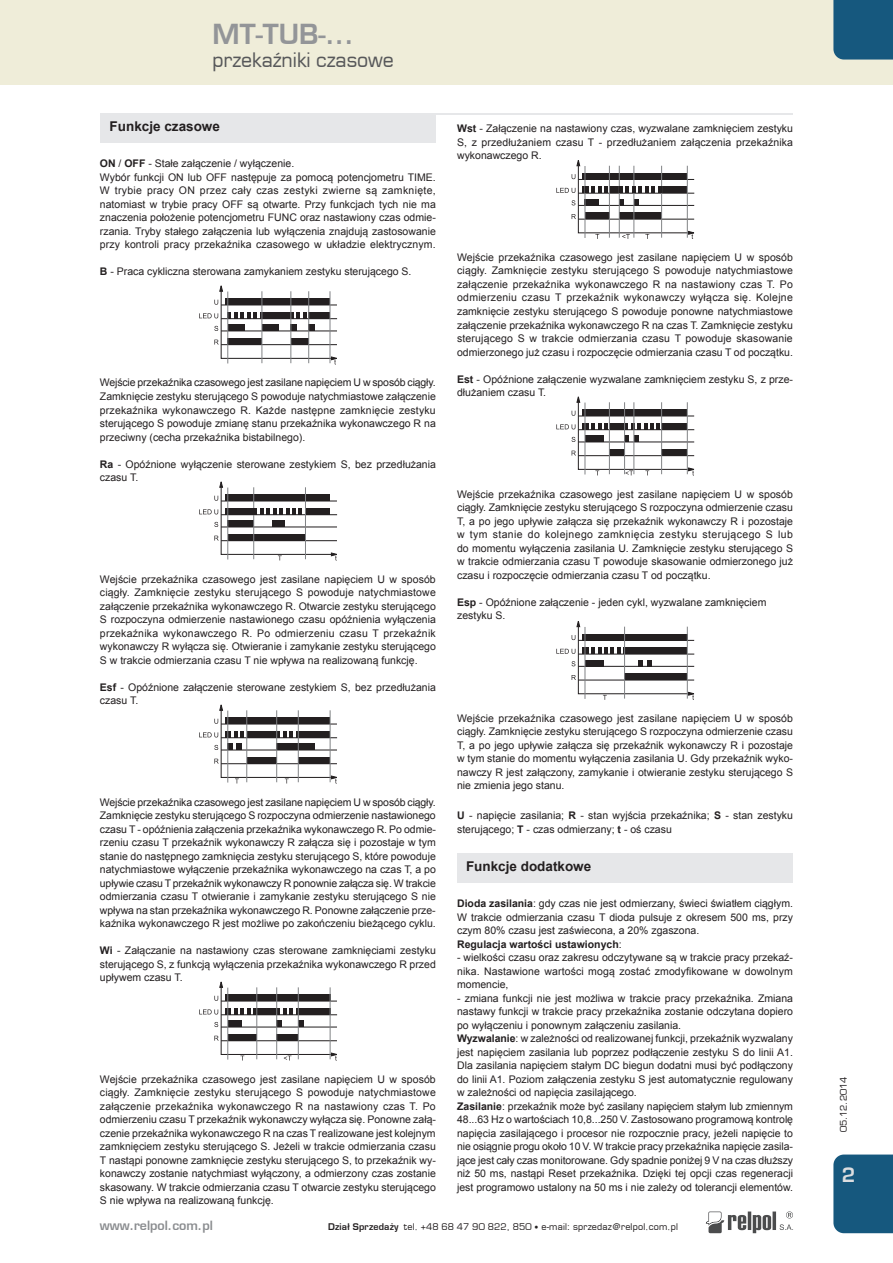
<style>
.page{position:relative;width:893px;height:1263px;background:#fff}
.page>*{position:absolute;margin:0;border:0;box-sizing:border-box;transform-origin:0 0}
.t1{font:700 27px "Euromode";color:#939598}
.t2{font:19.5px "Euromode";color:#57585a}
.t3{font:700 19.5px "Euromode";color:#dcdddf}
.t4{font:700 13.5px "Arial";color:#231f20}
.t5{font:700 12.45px "Euromode";color:#8a8c8f}
.t6{font:10.5px/13.5px "Arial";color:#231f20;text-align:justify}
.t7{font:9px "Euromode";letter-spacing:.02em;color:#231f20}
.s1{font-weight:700}
.s2{font-size:7.5px}
</style>
<div class="page">
<div style="left:0;top:0;width:893px;height:85px;background:#efedd9"></div>
<div style="left:833px;top:1154px;width:60px;height:79px;background:#16587e"></div>
<div style="left:833px;top:0;width:60px;height:60px;background:#16587e"></div>
<svg style="left:199px;top:286px;width:138px;height:78px"></svg>
<hr style="left:228px;top:292px;width:1px;height:71px;background:#808285">
<hr style="left:330px;top:291px;width:1px;height:72px;background:#808285">
<svg style="left:199px;top:482px;width:138px;height:78px"></svg>
<svg style="left:199px;top:705px;width:138px;height:78px"></svg>
<hr style="left:276px;top:710px;width:1px;height:72px;background:#808285">
<svg style="left:199px;top:982px;width:138px;height:78px"></svg>
<hr style="left:276px;top:987px;width:1px;height:72px;background:#808285">
<hr style="left:228px;top:988px;width:1px;height:71px;background:#808285">
<svg style="left:556px;top:160px;width:138px;height:79px"></svg>
<svg style="left:556px;top:397px;width:138px;height:78px"></svg>
<hr style="left:609px;top:402px;width:1px;height:72px;background:#808285">
<hr style="left:624px;top:402px;width:1px;height:72px;background:#808285">
<svg style="left:556px;top:621px;width:138px;height:79px"></svg>
<hr style="left:624px;top:627px;width:1px;height:72px;background:#808285">
<hr style="left:585px;top:627px;width:1px;height:72px;background:#808285">
<div style="left:100px;top:113px;width:336px;height:29px;background:#e6e7e9"></div>
<div style="left:457px;top:853px;width:336px;height:29px;background:#e6e7e9"></div>
<hr style="left:432px;top:113px;width:361px;height:1px;background:#e6e7e9">
<svg style="left:706px;top:1211px;width:87px;height:22px"></svg>
<h1 class="t1" style="left:213px;top:18px;width:143px">MT-TUB-...</h1>
<h2 class="t2" style="left:213px;top:48px;width:183px">przekaźniki czasowe</h2>
<p class="t4" style="left:110px;top:117px;width:112px">Funkcje czasowe</p>
<p class="t6" style="left:100px;top:157px;width:337px;text-align:left"><span class="s1">ON</span> / <span class="s1">OFF</span> - Stałe załączenie / wyłączenie.<br>Wybór funkcji ON lub OFF następuje za pomocą potencjometru TIME.<br>W trybie pracy ON przez cały czas zestyki zwierne są zamknięte, natomiast w trybie pracy OFF są otwarte. Przy funkcjach tych nie ma znaczenia położenie potencjometru FUNC oraz nastawiony czas odmie&shy;rzania. Tryby stałego załączenia lub wyłączenia znajdują zastosowanie przy kontroli pracy przekaźnika czasowego w układzie elektrycznym.</p>
<p class="t6" style="left:100px;top:265px;width:313px"><span class="s1">B</span> - Praca cykliczna sterowana zamykaniem zestyku sterującego S.</p>
<p class="t6" style="left:100px;top:376px;width:337px">Wejście przekaźnika czasowego jest zasilane napięciem U w sposób ciągły.<br>Zamknięcie zestyku sterującego S powoduje natychmiastowe załączenie przekaźnika wykonawczego R. Każde następne zamknięcie zestyku sterującego S powoduje zmianę stanu przekaźnika wykonawczego R na przeciwny (cecha przekaźnika bistabilnego).</p>
<p class="t6" style="left:100px;top:457px;width:338px"><span class="s1">Ra</span> - Opóźnione wyłączenie sterowane zestykiem S, bez przedłużania czasu T.</p>
<p class="t6" style="left:100px;top:572px;width:337px">Wejście przekaźnika czasowego jest zasilane napięciem U w sposób ciągły. Zamknięcie zestyku sterującego S powoduje natychmiastowe załączenie przekaźnika wykonawczego R. Otwarcie zestyku sterującego S rozpoczyna odmierzenie nastawionego czasu opóźnienia wyłączenia przekaźnika wykonawczego R. Po odmierzeniu czasu T przekaźnik wykonawczy R wyłącza się. Otwieranie i zamykanie zestyku sterującego S w trakcie odmierzania czasu T nie wpływa na realizowaną funkcję.</p>
<p class="t6" style="left:100px;top:680px;width:337px"><span class="s1">Esf</span> - Opóźnione załączenie sterowane zestykiem S, bez przedłużania czasu T.</p>
<p class="t6" style="left:100px;top:795px;width:338px">Wejście przekaźnika czasowego jest zasilane napięciem U w sposób ciągły.<br>Zamknięcie zestyku sterującego S rozpoczyna odmierzenie nastawionego czasu T - opóźnienia załączenia przekaźnika wykonawczego R. Po odmie&shy;rzeniu czasu T przekaźnik wykonawczy R załącza się i pozostaje w tym stanie do następnego zamknięcia zestyku sterującego S, które powoduje natychmiastowe wyłączenie przekaźnika wykonawczego na czas T, a po upływie czasu T przekaźnik wykonawczy R ponownie załącza się. W trakcie odmierzania czasu T otwieranie i zamykanie zestyku sterującego S nie wpływa na stan przekaźnika wykonawczego R. Ponowne załączenie prze&shy;kaźnika wykonawczego R jest możliwe po zakończeniu bieżącego cyklu.</p>
<p class="t6" style="left:100px;top:943px;width:338px"><span class="s1">Wi</span> - Załączanie na nastawiony czas sterowane zamknięciami zestyku sterującego S, z funkcją wyłączenia przekaźnika wykonawczego R przed upływem czasu T.</p>
<p class="t6" style="left:100px;top:1072px;width:338px">Wejście przekaźnika czasowego jest zasilane napięciem U w sposób ciągły. Zamknięcie zestyku sterującego S powoduje natychmiastowe załączenie przekaźnika wykonawczego R na nastawiony czas T. Po odmierzeniu czasu T przekaźnik wykonawczy wyłącza się. Ponowne załą&shy;czenie przekaźnika wykonawczego R na czas T realizowane jest kolejnym zamknięciem zestyku sterującego S. Jeżeli w trakcie odmierzania czasu T nastąpi ponowne zamknięcie zestyku sterującego S, to przekaźnik wy&shy;konawczy zostanie natychmiast wyłączony, a odmierzony czas zostanie skasowany. W trakcie odmierzania czasu T otwarcie zestyku sterującego S nie wpływa na realizowaną funkcję.</p>
<p class="t6" style="left:457px;top:122px;width:337px"><span class="s1">Wst</span> - Załączenie na nastawiony czas, wyzwalane zamknięciem zestyku S, z przedłużaniem czasu T - przedłużaniem załączenia przekaźnika wykonawczego R.</p>
<p class="t6" style="left:457px;top:250px;width:337px">Wejście przekaźnika czasowego jest zasilane napięciem U w sposób ciągły. Zamknięcie zestyku sterującego S powoduje natychmiastowe załączenie przekaźnika wykonawczego R na nastawiony czas T. Po odmierzeniu czasu T przekaźnik wykonawczy wyłącza się. Kolejne zamknięcie zestyku sterującego S powoduje ponowne natychmiastowe załączenie przekaźnika wykonawczego R na czas T. Zamknięcie zestyku sterującego S w trakcie odmierzania czasu T powoduje skasowanie odmierzonego już czasu i rozpoczęcie odmierzania czasu T od początku.</p>
<p class="t6" style="left:457px;top:372px;width:337px"><span class="s1">Est</span> - Opóźnione załączenie wyzwalane zamknięciem zestyku S, z prze&shy;dłużaniem czasu T.</p>
<p class="t6" style="left:457px;top:487px;width:337px">Wejście przekaźnika czasowego jest zasilane napięciem U w sposób ciągły. Zamknięcie zestyku sterującego S rozpoczyna odmierzenie czasu T, a po jego upływie załącza się przekaźnik wykonawczy R i pozostaje w tym stanie do kolejnego zamknięcia zestyku sterującego S lub do momentu wyłączenia zasilania U. Zamknięcie zestyku sterującego S w trakcie odmierzania czasu T powoduje skasowanie odmierzonego już czasu i rozpoczęcie odmierzania czasu T od początku.</p>
<p class="t6" style="left:457px;top:595px;width:311px"><span class="s1">Esp</span> - Opóźnione załączenie - jeden cykl, wyzwalane zamknięciem zestyku S.</p>
<p class="t6" style="left:457px;top:711px;width:337px">Wejście przekaźnika czasowego jest zasilane napięciem U w sposób ciągły. Zamknięcie zestyku sterującego S rozpoczyna odmierzenie czasu T, a po jego upływie załącza się przekaźnik wykonawczy R i pozostaje w tym stanie do momentu wyłączenia zasilania U. Gdy przekaźnik wyko&shy;nawczy R jest załączony, zamykanie i otwieranie zestyku sterującego S nie zmienia jego stanu.</p>
<p class="t6" style="left:457px;top:809px;width:337px"><span class="s1">U</span> - napięcie zasilania; <span class="s1">R</span> - stan wyjścia przekaźnika; <span class="s1">S</span> - stan zestyku sterującego; <span class="s1">T</span> - czas odmierzany; <span class="s1">t</span> - oś czasu</p>
<p class="t4" style="left:466px;top:857px;width:127px">Funkcje dodatkowe</p>
<p class="t6" style="left:457px;top:897px;width:337px;text-align:left"><span class="s1">Dioda zasilania</span>: gdy czas nie jest odmierzany, świeci światłem ciągłym.<br>W trakcie odmierzania czasu T dioda pulsuje z okresem 500 ms, przy czym 80% czasu jest zaświecona, a 20% zgaszona.<br><span class="s1">Regulacja wartości ustawionych</span>:</p>
<p class="t6" style="left:457px;top:951px;width:337px">- wielkości czasu oraz zakresu odczytywane są w trakcie pracy przekaź&shy;nika. Nastawione wartości mogą zostać zmodyfikowane w dowolnym momencie,</p>
<p class="t6" style="left:457px;top:991px;width:338px;text-align:left">- zmiana funkcji nie jest możliwa w trakcie pracy przekaźnika. Zmiana nastawy funkcji w trakcie pracy przekaźnika zostanie odczytana dopiero po wyłączeniu i ponownym załączeniu zasilania.<br><span class="s1">Wyzwalanie</span>: w zależności od realizowanej funkcji, przekaźnik wyzwalany jest napięciem zasilania lub poprzez podłączenie zestyku S do linii A1.<br>Dla zasilania napięciem stałym DC biegun dodatni musi być podłączony do linii A1. Poziom załączenia zestyku S jest automatycznie regulowany w zależności od napięcia zasilającego.<br><span class="s1">Zasilanie</span>: przekaźnik może być zasilany napięciem stałym lub zmiennym 48...63 Hz o wartościach 10,8...250 V. Zastosowano programową kontrolę napięcia zasilającego i procesor nie rozpocznie pracy, jeżeli napięcie to nie osiągnie progu około 10 V. W trakcie pracy przekaźnika napięcie zasila&shy;jące jest cały czas monitorowane. Gdy spadnie poniżej 9 V na czas dłuższy niż 50 ms, nastąpi Reset przekaźnika. Dzięki tej opcji czas regeneracji jest programowo ustalony na 50 ms i nie zależy od tolerancji elementów.</p>
<p class="t5" style="left:100px;top:1218px;width:114px">www.relpol.com.pl</p>
<p class="t7" style="left:328px;top:1221px;width:351px"><span class="s1">Dzia³ Sprzeda¿y</span> tel. +48 68 47 90 822, 850 <span class="s2">•</span> e-mail: sprzedaz@relpol.com.pl</p>
<p class="t7" style="left:838px;top:1132px;width:57px;rotate:-90deg">05.12.2014</p>
<h2 class="t3" style="left:842px;top:1163px;width:15px">2</h2>
</div>
